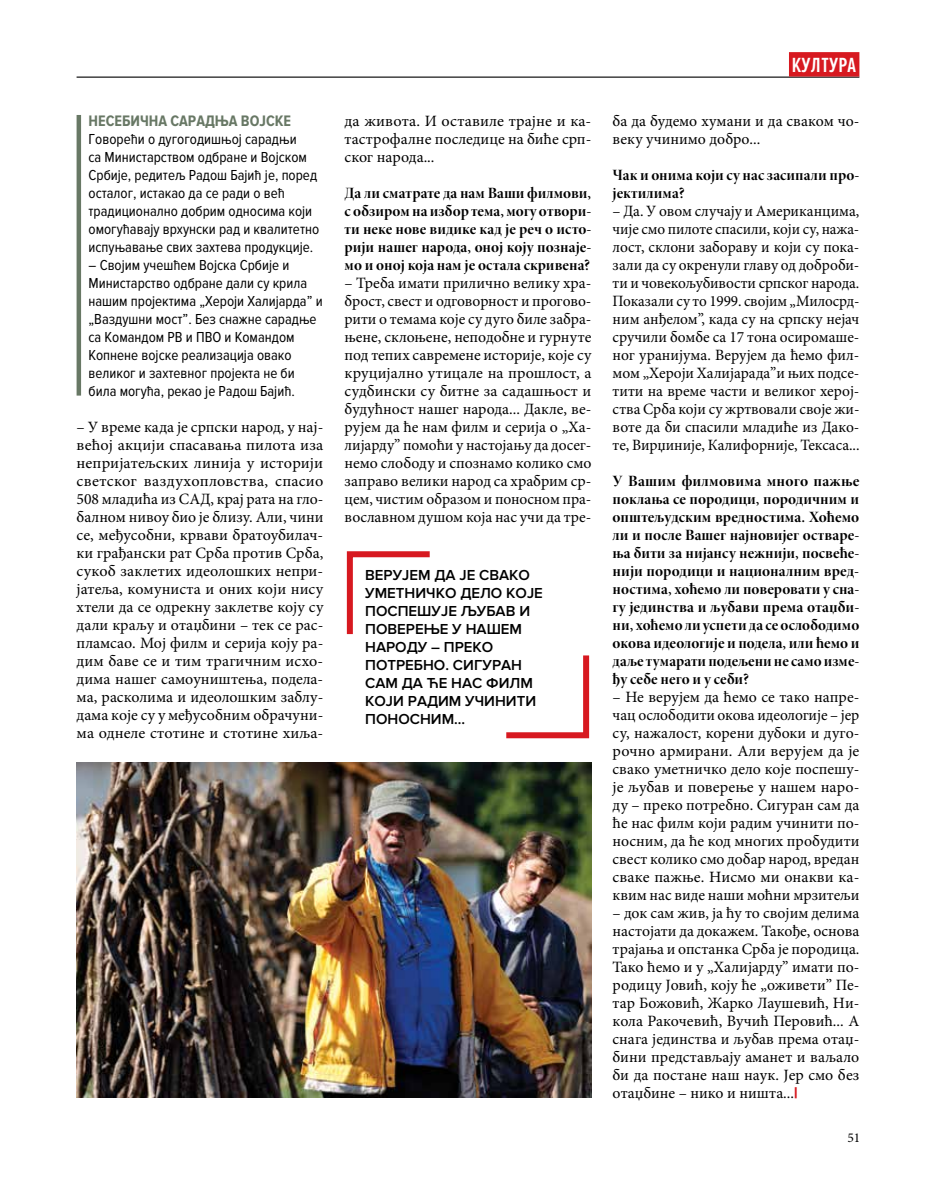
<style>
.page{position:relative;width:936px;height:1191px;background:#fff}
.page>*{position:absolute;margin:0;border:0;box-sizing:border-box;transform-origin:0 0}
.t1{font:600 21.3px "Proxima Nova Ex Cn";letter-spacing:.03em;color:#fff}
.t2{font:15.75px/18px "Minion Pro";color:#000;text-align:justify}
.t3{font:15.75px/18px "Minion Pro Bold Disp";color:#000;text-align:justify}
.t4{font:700 15.75px "Proxima Nova Cond";color:#687865}
.t5{font:15px/18px "Proxima Nova Cond";color:#000}
.t6{font:600 15px/18px "Proxima Nova";color:#000}
.t7{font:13.5px "Minion Pro";color:#000}
.s1{font-family:"Proxima Nova";font-weight:900;color:#d71920}
</style>
<div class="page">
<hr style="left:77px;top:77px;width:782px;height:1px;background:#000">
<div style="left:789px;top:52px;width:70px;height:25px;background:#d71920"></div>
<img style="left:77px;top:762px;width:514px;height:335px">
<hr style="left:77px;top:115px;width:4px;height:280px;background:#687865">
<svg style="left:346px;top:551px;width:84px;height:84px"></svg>
<svg style="left:506px;top:655px;width:84px;height:84px"></svg>
<p class="t4" style="left:88px;top:112px;width:204px">НЕСЕБИЧНА САРАДЊА ВОЈСКЕ</p>
<p class="t5" style="left:88px;top:130px;width:232px">Говорећи о дугогодишњој сарадњи<br>са Министарством одбране и Војском Србије, редитељ Радош Бајић је, поред осталог, истакао да се ради о већ традиционално добрим односима који омогућавају врхунски рад и квалитетно испуњавање свих захтева продукције.</p>
<p class="t5" style="left:88px;top:256px;width:236px">– Својим учешћем Војска Србије и Министарство одбране дали су крила нашим пројектима „Хероји Халијарда” и „Ваздушни мост”. Без снажне сарадње са Командом РВ и ПВО и Командом Копнене војске реализација овако великог и захтевног пројекта не би била могућа, рекао је Радош Бајић.</p>
<p class="t2" style="left:77px;top:418px;width:248px">– У време када је српски народ, у нај&shy;већој акцији спасавања пилота иза непријатељских линија у историји светског ваздухопловства, спасио 508 младића из САД, крај рата на гло&shy;балном нивоу био је близу. Али, чини се, међусобни, крвави братоубилач&shy;ки грађански рат Срба против Срба, сукоб заклетих идеолошких непри&shy;јатеља, комуниста и оних који нису хтели да се одрекну заклетве коју су дали краљу и отаџбини – тек се рас&shy;пламсао. Мој филм и серија коју ра&shy;дим баве се и тим трагичним исхо&shy;дима нашег самоуништења, подела&shy;ма, расколима и идеолошким заблу&shy;дама које су у међусобним обрачуни&shy;ма однеле стотине и стотине хиља-</p>
<p class="t2" style="left:344px;top:112px;width:248px">да живота. И оставиле трајне и ка&shy;тастрофалне последице на биће срп&shy;ског народа...</p>
<p class="t3" style="left:344px;top:184px;width:248px">Да ли сматрате да нам Ваши филмови, с обзиром на избор тема, могу отвори&shy;ти неке нове видике кад је реч о исто&shy;рији нашег народа, оној коју познаје&shy;мо и оној која нам је остала скривена?</p>
<p class="t2" style="left:344px;top:274px;width:248px">– Треба имати прилично велику хра&shy;брост, свест и одговорност и прогово&shy;рити о темама које су дуго биле забра&shy;њене, склоњене, неподобне и гурнуте под тепих савремене историје, које су круцијално утицале на прошлост, а судбински су битне за садашњост и будућност нашег народа... Дакле, ве&shy;рујем да ће нам филм и серија о „Ха&shy;лијарду” помоћи у настојању да досег&shy;немо слободу и спознамо колико смо заправо велики народ са храбрим ср&shy;цем, чистим образом и поносном пра&shy;вославном душом која нас учи да тре-</p>
<p class="t6" style="left:365px;top:566px;width:179px">ВЕРУЈЕМ ДА ЈЕ СВАКО<br>УМЕТНИЧКО ДЕЛО КОЈЕ<br>ПОСПЕШУЈЕ ЉУБАВ И<br>ПОВЕРЕЊЕ У НАШЕМ<br>НАРОДУ – ПРЕКО<br>ПОТРЕБНО. СИГУРАН<br>САМ ДА ЋЕ НАС ФИЛМ<br>КОЈИ РАДИМ УЧИНИТИ<br>ПОНОСНИМ...</p>
<h1 class="t1" style="left:791px;top:53px;width:66px">КУЛТУРА</h1>
<p class="t2" style="left:612px;top:112px;width:248px">ба да будемо хумани и да сваком чо&shy;веку учинимо добро...</p>
<p class="t3" style="left:612px;top:166px;width:248px">Чак и онима који су нас засипали про&shy;јектилима?</p>
<p class="t2" style="left:612px;top:202px;width:248px">– Да. У овом случају и Американцима, чије смо пилоте спасили, који су, нажа&shy;лост, склони забораву и који су пока&shy;зали да су окренули главу од доброби&shy;ти и човекољубивости српског народа.<br>Показали су то 1999. својим „Милосрд&shy;ним анђелом”, када су на српску нејач сручили бомбе са 17 тона осиромаше&shy;ног уранијума. Верујем да ћемо фил&shy;мом „Хероји Халијарада”и њих подсе&shy;тити на време части и великог херој&shy;ства Срба који су жртвовали своје жи&shy;воте да би спасили младиће из Дако&shy;те, Вирџиније, Калифорније, Тексаса...</p>
<p class="t3" style="left:612px;top:472px;width:248px">У Вашим филмовима много пажње поклања се породици, породичним и општељудским вредностима. Хоћемо ли и после Вашег најновијег остваре&shy;ња бити за нијансу нежнији, посвеће&shy;нији породици и националним вред&shy;ностима, хоћемо ли поверовати у сна&shy;гу јединства и љубави према отаџби&shy;ни, хоћемо ли успети да се ослободимо окова идеологије и подела, или ћемо и даље тумарати подељени не само изме&shy;ђу себе него и у себи?</p>
<p class="t2" style="left:612px;top:688px;width:248px">– Не верујем да ћемо се тако напре&shy;чац ослободити окова идеологије – јер су, нажалост, корени дубоки и дуго&shy;рочно армирани. Али верујем да је свако уметничко дело које поспешу&shy;је љубав и поверење у нашем наро&shy;ду – преко потребно. Сигуран сам да ће нас филм који радим учинити по&shy;носним, да ће код многих пробудити свест колико смо добар народ, вредан сваке пажње. Нисмо ми онакви ка&shy;квим нас виде наши моћни мрзитељи</p>
<p class="t2" style="left:612px;top:904px;width:248px">– док сам жив, ја ћу то својим делима настојати да докажем. Такође, основа трајања и опстанка Срба је породица.<br>Тако ћемо и у „Халијарду” имати по&shy;родицу Јовић, коју ће „оживети” Пе&shy;тар Божовић, Жарко Лаушевић, Ни&shy;кола Ракочевић, Вучић Перовић... А снага јединства и љубав према отаџ&shy;бини представљају аманет и ваљало би да постане наш наук. Јер смо без отаџбине – нико и ништа...<span class="s1">|</span></p>
<p class="t7" style="left:847px;top:1128px;width:14px">51</p>
</div>
